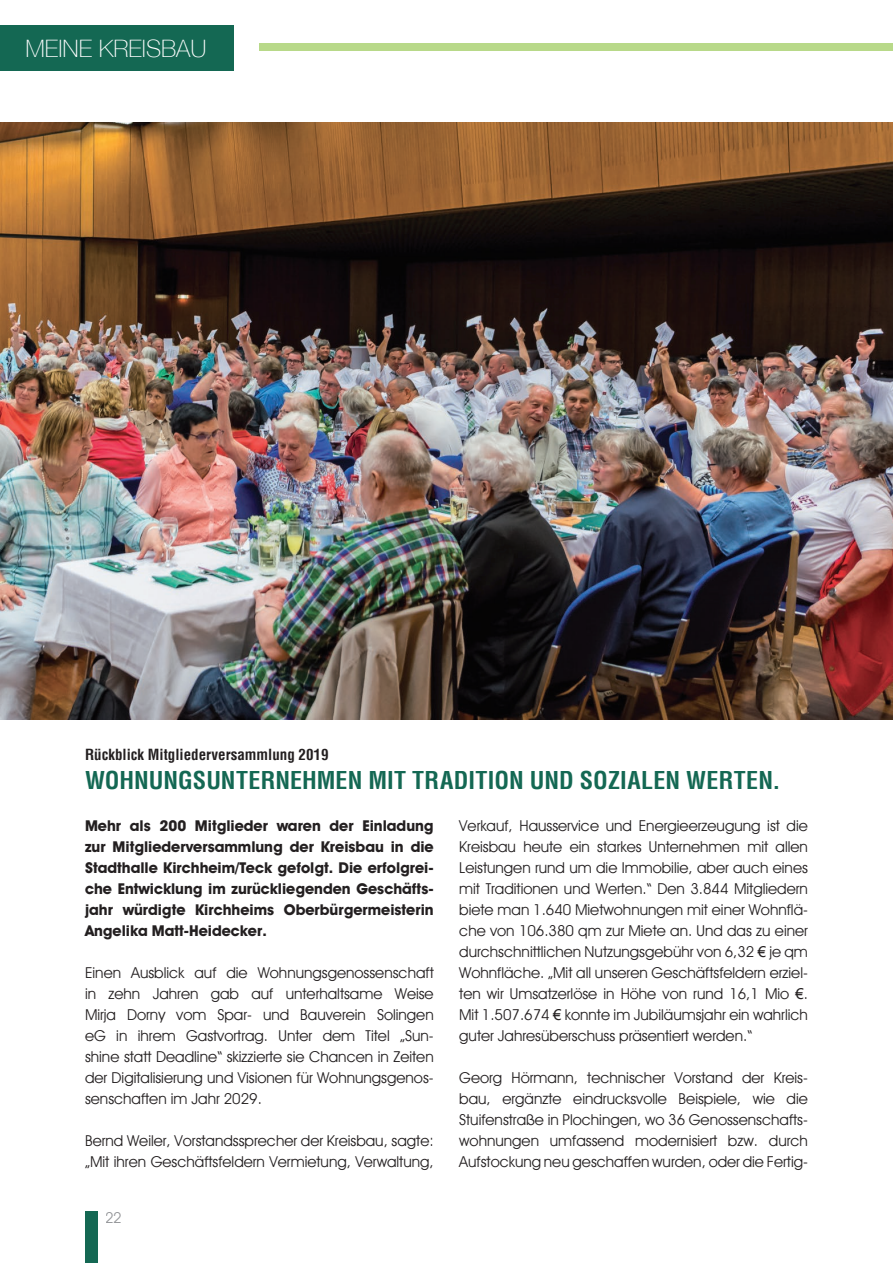
<style>
.page{position:relative;width:893px;height:1263px;background:#fff}
.page>*{position:absolute;margin:0;border:0;box-sizing:border-box;transform-origin:0 0}
.t1{font:700 condensed 24px "Helvetica";letter-spacing:.005em;color:#146853}
.t2{font:100 24px "Helve Nue";color:#fff}
.t3{font:15px/21px "Avant Guard Regular SWFTE";color:#231f20;text-align:justify}
.t4{font:15px/21px "Avant Guard Bold SWFTE";color:#231f20;text-align:justify}
.t5{font:700 condensed 15px "Helvetica";color:#231f20}
.t6{font:15px "Avant Guard Regular SWFTE";color:#939598}
.s1{font-family:"Arial Unicode MS"}
</style>
<div class="page">
<img style="left:0;top:122px;width:893px;height:598px">
<div style="left:260px;top:44px;width:633px;height:7px;background:#b8d989"></div>
<div style="left:0;top:26px;width:233px;height:45px;background:#146853"></div>
<div style="left:85px;top:1212px;width:12px;height:51px;background:#146853"></div>
<h1 class="t2" style="left:26px;top:33px;width:183px">MEINE KREISBAU</h1>
<p class="t5" style="left:85px;top:745px;width:245px">Rückblick Mitgliederversammlung 2019</p>
<h1 class="t1" style="left:85px;top:765px;width:697px">WOHNUNGSUNTERNEHMEN MIT TRADITION UND SOZIALEN WERTEN.</h1>
<p class="t4" style="left:85px;top:815px;width:350px">Mehr als 200 Mitglieder waren der Einladung zur Mitgliederversammlung der Kreisbau in die Stadthalle Kirchheim/Teck gefolgt. Die erfolgrei&shy;che Entwicklung im zurückliegenden Geschäfts&shy;jahr würdigte Kirchheims Oberbürgermeisterin Angelika Matt-Heidecker.</p>
<p class="t3" style="left:85px;top:962px;width:350px">Einen Ausblick auf die Wohnungsgenossenschaft in zehn Jahren gab auf unterhaltsame Weise Mirja Dorny vom Spar- und Bauverein Solingen eG in ihrem Gastvortrag. Unter dem Titel „Sun&shy;shine statt Deadline“ skizzierte sie Chancen in Zeiten der Digitalisierung und Visionen für Wohnungsgenos&shy;senschaften im Jahr 2029.</p>
<p class="t3" style="left:85px;top:1130px;width:350px">Bernd Weiler, Vorstandssprecher der Kreisbau, sagte: „Mit ihren Geschäftsfeldern Vermietung, Verwaltung,</p>
<p class="t6" style="left:105px;top:1208px;width:18px">22</p>
<p class="t3" style="left:459px;top:815px;width:350px">Verkauf, Hausservice und Energieerzeugung ist die Kreisbau heute ein starkes Unternehmen mit allen Leistungen rund um die Immobilie, aber auch eines mit Traditionen und Werten.“ Den 3.844 Mitgliedern biete man 1.640 Mietwohnungen mit einer Wohnflä&shy;che von 106.380 qm zur Miete an. Und das zu einer durchschnittlichen Nutzungsgebühr von 6,32 <span class="s1">€</span> je qm Wohnfläche. „Mit all unseren Geschäftsfeldern erziel&shy;ten wir Umsatzerlöse in Höhe von rund 16,1 Mio <span class="s1">€</span>.<br>Mit 1.507.674 <span class="s1">€</span> konnte im Jubiläumsjahr ein wahrlich guter Jahresüberschuss präsentiert werden.“</p>
<p class="t3" style="left:459px;top:1067px;width:350px">Georg Hörmann, technischer Vorstand der Kreis&shy;bau, ergänzte eindrucksvolle Beispiele, wie die Stuifenstraße in Plochingen, wo 36 Genossenschafts&shy;wohnungen umfassend modernisiert bzw. durch Aufstockung neu geschaffen wurden, oder die Fertig-</p>
</div>
